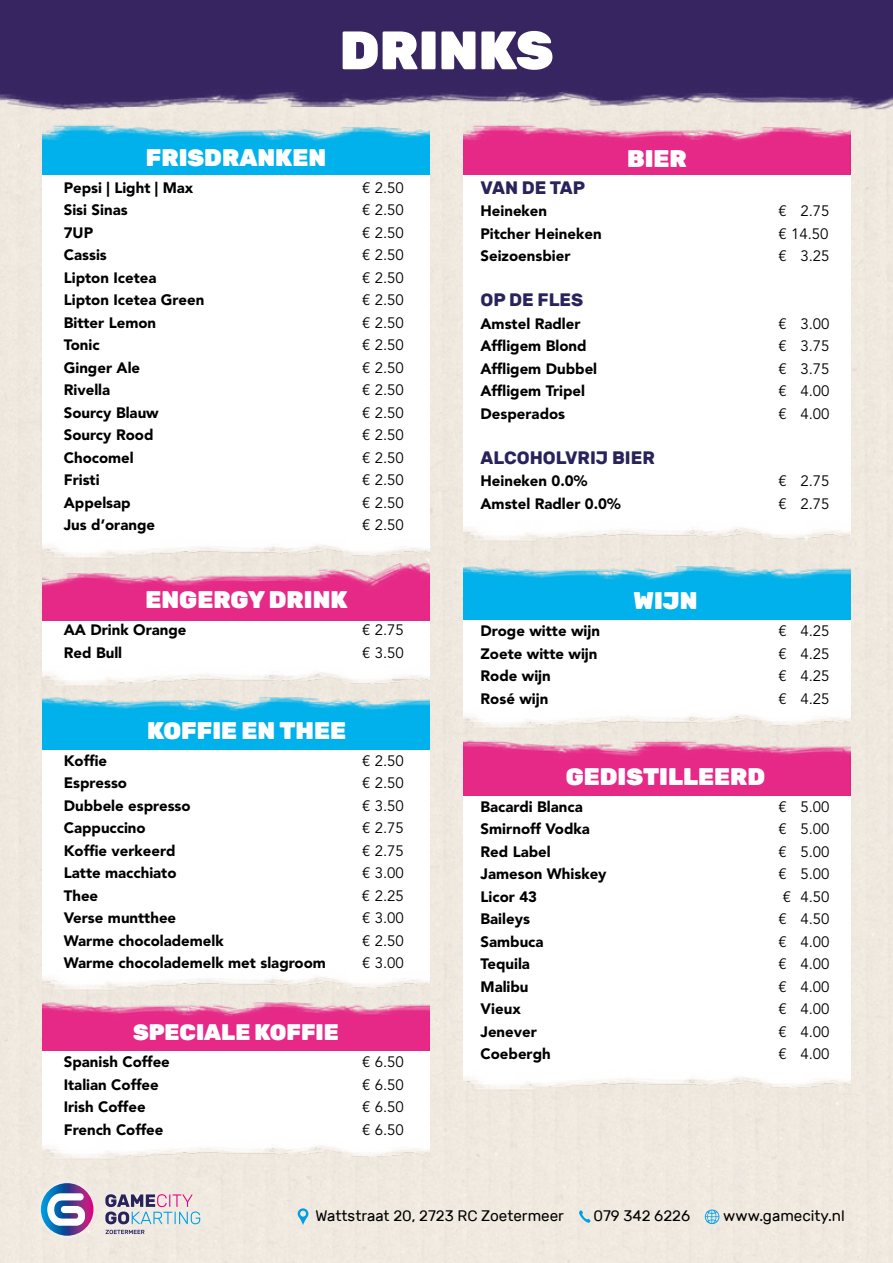
<style>
.page{position:relative;width:893px;height:1263px;background:#fff}
.page>*{position:absolute;margin:0;border:0;box-sizing:border-box;transform-origin:0 0}
.t1{font:900 54px "Rubik";color:#fff}
.t2{font:900 24px "Rubik";color:#fff}
.t3{font:900 22.5px "Rubik";color:#fff}
.t4{font:700 18px "Rubik";color:#29235c}
.t5{font:15.15px "Rubik";color:#000}
.t6{font:900 15px "Avenir LT Std";color:#000}
.t7{font:15px "Avenir LT Std";color:#000}
</style>
<div class="page">
<div style="left:0;top:115px;width:893px;height:1148px;background:#efe9e0"></div>
<img style="left:0;top:0;width:893px;height:115px">
<img style="left:43px;top:174px;width:386px;height:389px">
<img style="left:43px;top:117px;width:386px;height:57px">
<img style="left:463px;top:175px;width:387px;height:373px">
<img style="left:463px;top:117px;width:387px;height:58px">
<img style="left:463px;top:557px;width:387px;height:176px">
<img style="left:463px;top:733px;width:387px;height:364px">
<img style="left:43px;top:621px;width:386px;height:66px">
<img style="left:43px;top:563px;width:386px;height:58px">
<img style="left:43px;top:998px;width:386px;height:169px">
<img style="left:43px;top:687px;width:386px;height:311px">
<svg style="left:298px;top:1208px;width:10px;height:17px"></svg>
<svg style="left:579px;top:1210px;width:12px;height:13px"></svg>
<svg style="left:705px;top:1209px;width:14px;height:15px"></svg>
<div style="left:35px;top:1177px;width:171px;height:65px;background:#f0e9e1"></div>
<svg style="left:106px;top:1230px;width:38px;height:4px"></svg>
<svg style="left:105px;top:1194px;width:95px;height:30px"></svg>
<svg style="left:41px;top:1183px;width:52px;height:53px"></svg>
<svg style="left:47px;top:1193px;width:38px;height:33px"></svg>
<h1 class="t1" style="left:340px;top:19px;width:215px">DRINKS</h1>
<h2 class="t2" style="left:146px;top:143px;width:182px">FRISDRANKEN</h2>
<p class="t6" style="left:64px;top:178px;width:131px">Pepsi | Light | Max</p>
<p class="t7" style="left:362px;top:179px;width:43px">€ 2.50</p>
<p class="t6" style="left:64px;top:201px;width:65px">Sisi Sinas</p>
<p class="t7" style="left:362px;top:201px;width:43px">€ 2.50</p>
<p class="t6" style="left:64px;top:223px;width:31px">7UP</p>
<p class="t7" style="left:362px;top:224px;width:43px">€ 2.50</p>
<p class="t6" style="left:64px;top:246px;width:45px">Cassis</p>
<p class="t7" style="left:362px;top:246px;width:43px">€ 2.50</p>
<p class="t6" style="left:64px;top:268px;width:94px">Lipton Icetea</p>
<p class="t7" style="left:362px;top:269px;width:43px">€ 2.50</p>
<p class="t6" style="left:64px;top:291px;width:142px">Lipton Icetea Green</p>
<p class="t7" style="left:362px;top:291px;width:43px">€ 2.50</p>
<p class="t6" style="left:64px;top:313px;width:94px">Bitter Lemon</p>
<p class="t7" style="left:362px;top:314px;width:43px">€ 2.50</p>
<p class="t6" style="left:64px;top:336px;width:37px">Tonic</p>
<p class="t7" style="left:362px;top:336px;width:43px">€ 2.50</p>
<p class="t6" style="left:64px;top:358px;width:78px">Ginger Ale</p>
<p class="t7" style="left:362px;top:359px;width:43px">€ 2.50</p>
<p class="t6" style="left:64px;top:381px;width:48px">Rivella</p>
<p class="t7" style="left:362px;top:381px;width:43px">€ 2.50</p>
<p class="t6" style="left:64px;top:403px;width:96px">Sourcy Blauw</p>
<p class="t7" style="left:362px;top:404px;width:43px">€ 2.50</p>
<p class="t6" style="left:64px;top:426px;width:91px">Sourcy Rood</p>
<p class="t7" style="left:362px;top:426px;width:43px">€ 2.50</p>
<p class="t6" style="left:64px;top:448px;width:71px">Chocomel</p>
<p class="t7" style="left:362px;top:449px;width:43px">€ 2.50</p>
<p class="t6" style="left:64px;top:471px;width:37px">Fristi</p>
<p class="t7" style="left:362px;top:471px;width:43px">€ 2.50</p>
<p class="t6" style="left:64px;top:493px;width:68px">Appelsap</p>
<p class="t7" style="left:362px;top:494px;width:43px">€ 2.50</p>
<p class="t6" style="left:64px;top:516px;width:93px">Jus d’orange</p>
<p class="t7" style="left:362px;top:516px;width:43px">€ 2.50</p>
<h2 class="t2" style="left:146px;top:586px;width:204px">ENGERGY DRINK</h2>
<p class="t6" style="left:64px;top:621px;width:124px">AA Drink Orange</p>
<p class="t7" style="left:362px;top:621px;width:43px">€ 2.75</p>
<p class="t6" style="left:64px;top:643px;width:60px">Red Bull</p>
<p class="t7" style="left:362px;top:644px;width:43px">€ 3.50</p>
<h2 class="t2" style="left:147px;top:716px;width:200px">KOFFIE EN THEE</h2>
<p class="t6" style="left:64px;top:751px;width:45px">Koffie</p>
<p class="t7" style="left:362px;top:752px;width:43px">€ 2.50</p>
<p class="t6" style="left:64px;top:774px;width:65px">Espresso</p>
<p class="t7" style="left:362px;top:774px;width:43px">€ 2.50</p>
<p class="t6" style="left:64px;top:796px;width:128px">Dubbele espresso</p>
<p class="t7" style="left:362px;top:797px;width:43px">€ 3.50</p>
<p class="t6" style="left:64px;top:819px;width:83px">Cappuccino</p>
<p class="t7" style="left:362px;top:819px;width:43px">€ 2.75</p>
<p class="t6" style="left:64px;top:841px;width:113px">Koffie verkeerd</p>
<p class="t7" style="left:362px;top:842px;width:43px">€ 2.75</p>
<p class="t6" style="left:64px;top:864px;width:114px">Latte macchiato</p>
<p class="t7" style="left:362px;top:864px;width:43px">€ 3.00</p>
<p class="t6" style="left:64px;top:886px;width:36px">Thee</p>
<p class="t7" style="left:362px;top:887px;width:43px">€ 2.25</p>
<p class="t6" style="left:64px;top:909px;width:114px">Verse muntthee</p>
<p class="t7" style="left:362px;top:909px;width:43px">€ 3.00</p>
<p class="t6" style="left:64px;top:931px;width:161px">Warme chocolademelk</p>
<p class="t7" style="left:362px;top:932px;width:43px">€ 2.50</p>
<p class="t6" style="left:64px;top:954px;width:264px">Warme chocolademelk met slagroom</p>
<p class="t7" style="left:362px;top:954px;width:43px">€ 3.00</p>
<h3 class="t3" style="left:133px;top:1019px;width:207px">SPECIALE KOFFIE</h3>
<p class="t6" style="left:64px;top:1053px;width:108px">Spanish Coffee</p>
<p class="t7" style="left:362px;top:1053px;width:43px">€ 6.50</p>
<p class="t6" style="left:64px;top:1075px;width:96px">Italian Coffee</p>
<p class="t7" style="left:362px;top:1076px;width:43px">€ 6.50</p>
<p class="t6" style="left:64px;top:1098px;width:83px">Irish Coffee</p>
<p class="t7" style="left:362px;top:1098px;width:43px">€ 6.50</p>
<p class="t6" style="left:64px;top:1120px;width:101px">French Coffee</p>
<p class="t7" style="left:362px;top:1121px;width:43px">€ 6.50</p>
<h2 class="t2" style="left:627px;top:144px;width:61px">BIER</h2>
<p class="t4" style="left:480px;top:177px;width:106px">VAN DE TAP</p>
<p class="t6" style="left:480px;top:202px;width:68px">Heineken</p>
<p class="t7" style="left:778px;top:202px;width:53px">€ 2.75</p>
<p class="t6" style="left:480px;top:224px;width:123px">Pitcher Heineken</p>
<p class="t7" style="left:778px;top:225px;width:52px">€ 14.50</p>
<p class="t6" style="left:480px;top:247px;width:91px">Seizoensbier</p>
<p class="t7" style="left:778px;top:247px;width:53px">€ 3.25</p>
<p class="t4" style="left:480px;top:289px;width:104px">OP DE FLES</p>
<p class="t6" style="left:480px;top:314px;width:102px">Amstel Radler</p>
<p class="t7" style="left:778px;top:315px;width:53px">€ 3.00</p>
<p class="t6" style="left:480px;top:337px;width:108px">Affligem Blond</p>
<p class="t7" style="left:778px;top:337px;width:53px">€ 3.75</p>
<p class="t6" style="left:480px;top:359px;width:118px">Affligem Dubbel</p>
<p class="t7" style="left:778px;top:360px;width:53px">€ 3.75</p>
<p class="t6" style="left:480px;top:382px;width:106px">Affligem Tripel</p>
<p class="t7" style="left:778px;top:382px;width:53px">€ 4.00</p>
<p class="t6" style="left:480px;top:404px;width:86px">Desperados</p>
<p class="t7" style="left:778px;top:405px;width:53px">€ 4.00</p>
<p class="t4" style="left:480px;top:447px;width:176px">ALCOHOLVRIJ BIER</p>
<p class="t6" style="left:480px;top:472px;width:108px">Heineken 0.0%</p>
<p class="t7" style="left:778px;top:472px;width:53px">€ 2.75</p>
<p class="t6" style="left:480px;top:494px;width:142px">Amstel Radler 0.0%</p>
<p class="t7" style="left:778px;top:495px;width:53px">€ 2.75</p>
<h2 class="t2" style="left:633px;top:587px;width:65px">WIJN</h2>
<p class="t6" style="left:480px;top:622px;width:121px">Droge witte wijn</p>
<p class="t7" style="left:778px;top:622px;width:53px">€ 4.25</p>
<p class="t6" style="left:480px;top:644px;width:118px">Zoete witte wijn</p>
<p class="t7" style="left:778px;top:645px;width:53px">€ 4.25</p>
<p class="t6" style="left:480px;top:667px;width:72px">Rode wijn</p>
<p class="t7" style="left:778px;top:667px;width:53px">€ 4.25</p>
<p class="t6" style="left:480px;top:689px;width:69px">Rosé wijn</p>
<p class="t7" style="left:778px;top:690px;width:53px">€ 4.25</p>
<h2 class="t2" style="left:566px;top:762px;width:201px">GEDISTILLEERD</h2>
<p class="t6" style="left:480px;top:797px;width:104px">Bacardi Blanca</p>
<p class="t7" style="left:778px;top:798px;width:53px">€ 5.00</p>
<p class="t6" style="left:480px;top:820px;width:111px">Smirnoff Vodka</p>
<p class="t7" style="left:778px;top:820px;width:53px">€ 5.00</p>
<p class="t6" style="left:480px;top:842px;width:72px">Red Label</p>
<p class="t7" style="left:778px;top:843px;width:53px">€ 5.00</p>
<p class="t6" style="left:480px;top:865px;width:128px">Jameson Whiskey</p>
<p class="t7" style="left:778px;top:865px;width:53px">€ 5.00</p>
<p class="t6" style="left:480px;top:887px;width:58px">Licor 43</p>
<p class="t7" style="left:783px;top:888px;width:48px">€ 4.50</p>
<p class="t6" style="left:480px;top:910px;width:51px">Baileys</p>
<p class="t7" style="left:778px;top:910px;width:53px">€ 4.50</p>
<p class="t6" style="left:480px;top:932px;width:65px">Sambuca</p>
<p class="t7" style="left:778px;top:933px;width:53px">€ 4.00</p>
<p class="t6" style="left:480px;top:955px;width:51px">Tequila</p>
<p class="t7" style="left:778px;top:955px;width:53px">€ 4.00</p>
<p class="t6" style="left:480px;top:977px;width:50px">Malibu</p>
<p class="t7" style="left:778px;top:978px;width:53px">€ 4.00</p>
<p class="t6" style="left:480px;top:1000px;width:42px">Vieux</p>
<p class="t7" style="left:778px;top:1000px;width:53px">€ 4.00</p>
<p class="t6" style="left:480px;top:1022px;width:58px">Jenever</p>
<p class="t7" style="left:778px;top:1023px;width:53px">€ 4.00</p>
<p class="t6" style="left:480px;top:1045px;width:72px">Coebergh</p>
<p class="t7" style="left:778px;top:1045px;width:53px">€ 4.00</p>
<p class="t5" style="left:316px;top:1207px;width:250px">Wattstraat 20, 2723 RC Zoetermeer</p>
<p class="t5" style="left:593px;top:1207px;width:98px">079 342 6226</p>
<p class="t5" style="left:723px;top:1207px;width:123px">www.gamecity.nl</p>
</div>
